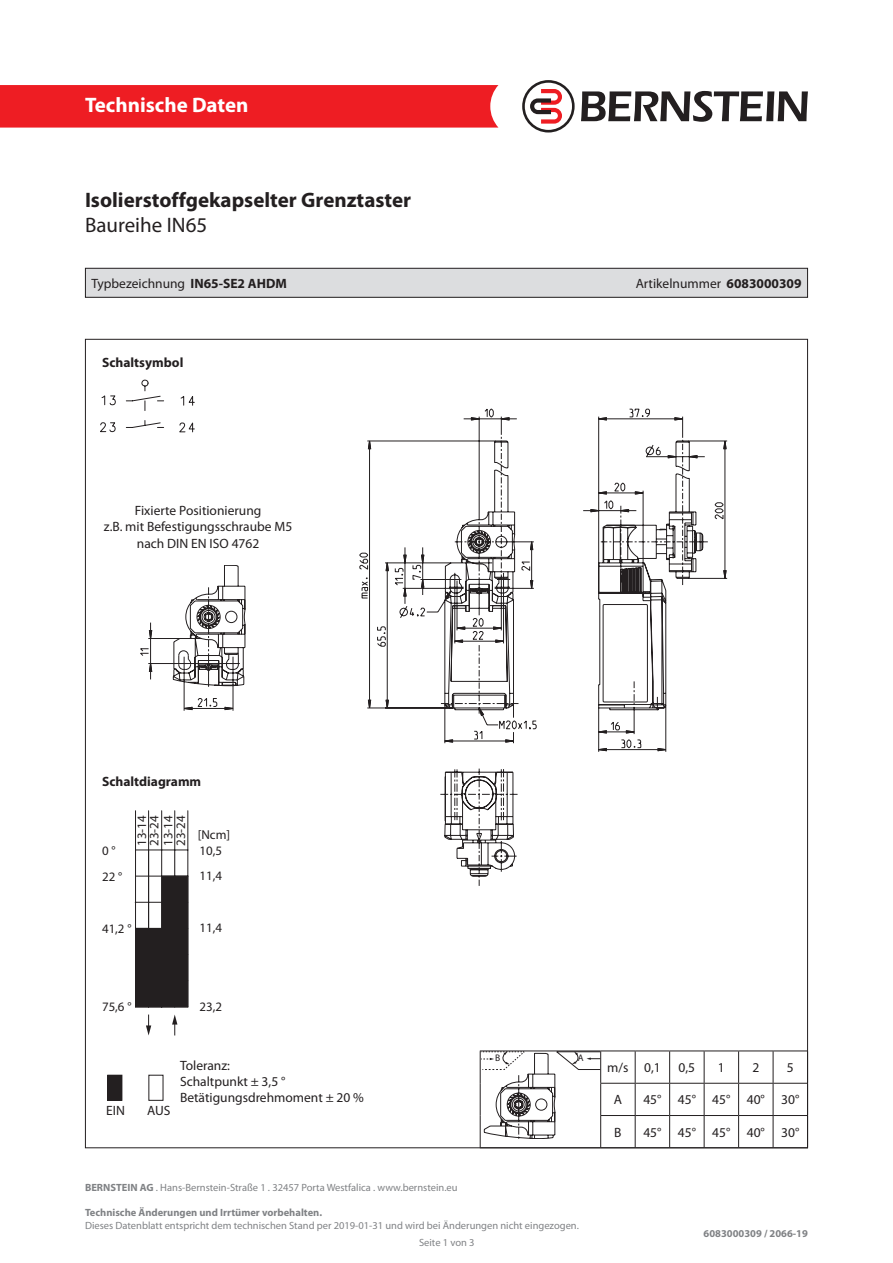
<style>
.page{position:relative;width:893px;height:1263px;background:#fff}
.page>*{position:absolute;margin:0;border:0;box-sizing:border-box;transform-origin:0 0}
.t1{font:700 21px "Myriad Pro";color:#231f20}
.t2{font:700 21px "Myriad Pro";color:#fff}
.t3{font:21px "Myriad Pro";color:#231f20}
.t4{font:13.5px/16.2px "Myriad Pro";color:#231f20;text-align:center}
.t5{font:700 13.5px "Myriad Pro";color:#231f20}
.t6{font:12.9px/12.5px "Myriad Pro";color:#231f20}
.t7{font:10.5px "Myriad Pro";color:#808285}
.t8{font:700 10.5px "Myriad Pro";color:#808285}
.t9{font:9.6px "Myriad Pro";color:#231f20}
.s1{font-weight:700}
</style>
<div class="page">
<div style="left:0;top:85px;width:498px;height:43px;background:#ee1d23"></div>
<svg style="left:581px;top:91px;width:227px;height:31px"></svg>
<svg style="left:522px;top:80px;width:53px;height:53px"></svg>
<svg style="left:100px;top:380px;width:95px;height:52px"></svg>
<svg style="left:367px;top:416px;width:360px;height:470px"></svg>
<hr style="left:148px;top:811px;width:1px;height:117px;background:#231f20">
<hr style="left:135px;top:850px;width:1px;height:78px;background:#231f20">
<hr style="left:135px;top:902px;width:53px;height:1px;background:#231f20">
<svg style="left:136px;top:850px;width:52px;height:27px"></svg>
<hr style="left:135px;top:811px;width:1px;height:39px;background:#231f20">
<hr style="left:161px;top:811px;width:1px;height:65px;background:#231f20">
<hr style="left:174px;top:811px;width:1px;height:39px;background:#231f20">
<hr style="left:187px;top:811px;width:1px;height:39px;background:#231f20">
<div style="left:135px;top:928px;width:27px;height:79px;background:#231f20"></div>
<div style="left:161px;top:876px;width:27px;height:131px;background:#231f20"></div>
<svg style="left:146px;top:1014px;width:5px;height:21px"></svg>
<svg style="left:172px;top:1014px;width:5px;height:21px"></svg>
<div style="left:108px;top:1075px;width:14px;height:25px;background:#231f20"></div>
<div style="left:107px;top:1075px;width:15px;height:26px;border:1px solid #231f20"></div>
<hr style="left:480px;top:1050px;width:121px;height:1px;background:#231f20">
<hr style="left:480px;top:1051px;width:1px;height:32px;background:#231f20">
<hr style="left:480px;top:1083px;width:1px;height:32px;background:#231f20">
<hr style="left:480px;top:1115px;width:1px;height:32px;background:#231f20">
<hr style="left:480px;top:1147px;width:121px;height:1px;background:#231f20">
<hr style="left:601px;top:1050px;width:34px;height:1px;background:#231f20">
<hr style="left:600px;top:1051px;width:1px;height:32px;background:#231f20">
<hr style="left:635px;top:1050px;width:35px;height:1px;background:#231f20">
<hr style="left:635px;top:1051px;width:1px;height:32px;background:#231f20">
<hr style="left:670px;top:1050px;width:34px;height:1px;background:#231f20">
<hr style="left:669px;top:1051px;width:1px;height:32px;background:#231f20">
<hr style="left:704px;top:1050px;width:35px;height:1px;background:#231f20">
<hr style="left:704px;top:1051px;width:1px;height:32px;background:#231f20">
<hr style="left:739px;top:1050px;width:34px;height:1px;background:#231f20">
<hr style="left:738px;top:1051px;width:1px;height:32px;background:#231f20">
<hr style="left:773px;top:1050px;width:35px;height:1px;background:#231f20">
<hr style="left:773px;top:1051px;width:1px;height:32px;background:#231f20">
<hr style="left:807px;top:1051px;width:1px;height:32px;background:#231f20">
<hr style="left:600px;top:1083px;width:35px;height:1px;background:#231f20">
<hr style="left:600px;top:1083px;width:1px;height:32px;background:#231f20">
<hr style="left:635px;top:1083px;width:35px;height:1px;background:#231f20">
<hr style="left:635px;top:1083px;width:1px;height:32px;background:#231f20">
<hr style="left:670px;top:1083px;width:34px;height:1px;background:#231f20">
<hr style="left:669px;top:1083px;width:1px;height:32px;background:#231f20">
<hr style="left:704px;top:1083px;width:35px;height:1px;background:#231f20">
<hr style="left:704px;top:1083px;width:1px;height:32px;background:#231f20">
<hr style="left:739px;top:1083px;width:34px;height:1px;background:#231f20">
<hr style="left:738px;top:1083px;width:1px;height:32px;background:#231f20">
<hr style="left:773px;top:1083px;width:35px;height:1px;background:#231f20">
<hr style="left:773px;top:1083px;width:1px;height:32px;background:#231f20">
<hr style="left:807px;top:1083px;width:1px;height:32px;background:#231f20">
<hr style="left:600px;top:1115px;width:35px;height:1px;background:#231f20">
<hr style="left:600px;top:1116px;width:1px;height:31px;background:#231f20">
<hr style="left:635px;top:1115px;width:35px;height:1px;background:#231f20">
<hr style="left:635px;top:1116px;width:1px;height:31px;background:#231f20">
<hr style="left:670px;top:1115px;width:34px;height:1px;background:#231f20">
<hr style="left:669px;top:1116px;width:1px;height:31px;background:#231f20">
<hr style="left:704px;top:1115px;width:35px;height:1px;background:#231f20">
<hr style="left:704px;top:1116px;width:1px;height:31px;background:#231f20">
<hr style="left:739px;top:1115px;width:34px;height:1px;background:#231f20">
<hr style="left:738px;top:1116px;width:1px;height:31px;background:#231f20">
<hr style="left:773px;top:1115px;width:35px;height:1px;background:#231f20">
<hr style="left:773px;top:1116px;width:1px;height:31px;background:#231f20">
<hr style="left:807px;top:1116px;width:1px;height:31px;background:#231f20">
<hr style="left:601px;top:1147px;width:34px;height:1px;background:#231f20">
<hr style="left:635px;top:1147px;width:35px;height:1px;background:#231f20">
<hr style="left:670px;top:1147px;width:34px;height:1px;background:#231f20">
<hr style="left:704px;top:1147px;width:35px;height:1px;background:#231f20">
<hr style="left:739px;top:1147px;width:34px;height:1px;background:#231f20">
<hr style="left:773px;top:1147px;width:35px;height:1px;background:#231f20">
<svg style="left:481px;top:1051px;width:119px;height:88px"></svg>
<svg style="left:140px;top:565px;width:105px;height:146px"></svg>
<div style="left:85px;top:268px;width:722px;height:29px;background:#dcdddf"></div>
<div style="left:85px;top:268px;width:723px;height:30px;border:1px solid #231f20"></div>
<h1 class="t2" style="left:85px;top:91px;width:165px">Technische Daten</h1>
<p class="t1" style="left:85px;top:186px;width:328px">Isolierstoffgekapselter Grenztaster</p>
<p class="t3" style="left:85px;top:212px;width:124px">Baureihe IN65</p>
<p class="t4" style="left:91px;top:275px;width:197px">Typbezeichnung <span class="s1">IN65-SE2 AHDM</span></p>
<p class="t4" style="left:636px;top:275px;width:167px">Artikelnummer <span class="s1">6083000309</span></p>
<p class="t5" style="left:102px;top:354px;width:83px">Schaltsymbol</p>
<p class="t4" style="left:135px;top:502px;width:128px">Fixierte Positionierung</p>
<p class="t4" style="left:104px;top:518px;width:190px">z.B. mit Befestigungsschraube M5 nach DIN EN ISO 4762</p>
<p class="t5" style="left:102px;top:773px;width:101px">Schaltdiagramm</p>
<p class="t6" style="left:102px;top:844px;width:15px">0 °</p>
<p class="t6" style="left:102px;top:870px;width:22px">22 °</p>
<p class="t6" style="left:135px;top:846px;width:32px;rotate:-90deg">13-14<br>23-24</p>
<p class="t6" style="left:161px;top:846px;width:32px;line-height:12.9px;rotate:-90deg">13-14<br>23-24</p>
<p class="t6" style="left:198px;top:829px;width:34px">[Ncm]</p>
<p class="t6" style="left:200px;top:870px;width:24px">11,4</p>
<p class="t6" style="left:200px;top:844px;width:24px">10,5</p>
<p class="t6" style="left:102px;top:922px;width:31px">41,2 °</p>
<p class="t6" style="left:200px;top:921px;width:24px">11,4</p>
<p class="t6" style="left:102px;top:1001px;width:31px">75,6 °</p>
<p class="t6" style="left:200px;top:1001px;width:24px">23,2</p>
<p class="t4" style="left:106px;top:1102px;width:20px">EIN</p>
<p class="t4" style="left:147px;top:1102px;width:25px">AUS</p>
<p class="t4" style="left:180px;top:1057px;width:52px">Toleranz:</p>
<p class="t4" style="left:180px;top:1073px;width:107px">Schaltpunkt ± 3,5 °</p>
<p class="t4" style="left:180px;top:1089px;width:185px">Betätigungsdrehmoment ± 20 %</p>
<p class="t9" style="left:495px;top:1052px;width:7px">B</p>
<p class="t9" style="left:578px;top:1052px;width:7px">A</p>
<p class="t7" style="left:85px;top:1181px;width:374px"><span class="s1">BERNSTEIN AG</span> . Hans-Bernstein-Straße 1 . 32457 Porta Westfalica . www.bernstein.eu</p>
<p class="t8" style="left:85px;top:1206px;width:239px">Technische Änderungen und Irrtümer vorbehalten.</p>
<p class="t7" style="left:85px;top:1219px;width:495px">Dieses Datenblatt entspricht dem technischen Stand per 2019-01-31 und wird bei Änderungen nicht eingezogen.</p>
<p class="t7" style="left:419px;top:1236px;width:57px">Seite 1 von 3</p>
<p class="t4" style="left:607px;top:1059px;width:23px">m/s</p>
<p class="t4" style="left:644px;top:1059px;width:18px">0,1</p>
<p class="t4" style="left:679px;top:1059px;width:18px">0,5</p>
<p class="t4" style="left:718px;top:1059px;width:8px">1</p>
<p class="t4" style="left:752px;top:1059px;width:8px">2</p>
<p class="t4" style="left:787px;top:1059px;width:8px">5</p>
<p class="t4" style="left:614px;top:1091px;width:10px">A</p>
<p class="t4" style="left:643px;top:1091px;width:20px">45°</p>
<p class="t4" style="left:678px;top:1091px;width:20px">45°</p>
<p class="t4" style="left:712px;top:1091px;width:20px">45°</p>
<p class="t4" style="left:747px;top:1091px;width:20px">40°</p>
<p class="t4" style="left:781px;top:1091px;width:20px">30°</p>
<p class="t4" style="left:614px;top:1124px;width:9px">B</p>
<p class="t4" style="left:643px;top:1124px;width:20px">45°</p>
<p class="t4" style="left:678px;top:1124px;width:20px">45°</p>
<p class="t4" style="left:712px;top:1124px;width:20px">45°</p>
<p class="t4" style="left:747px;top:1124px;width:20px">40°</p>
<p class="t4" style="left:781px;top:1124px;width:20px">30°</p>
<p class="t8" style="left:704px;top:1227px;width:106px">6083000309 / 2066-19</p>
</div>
